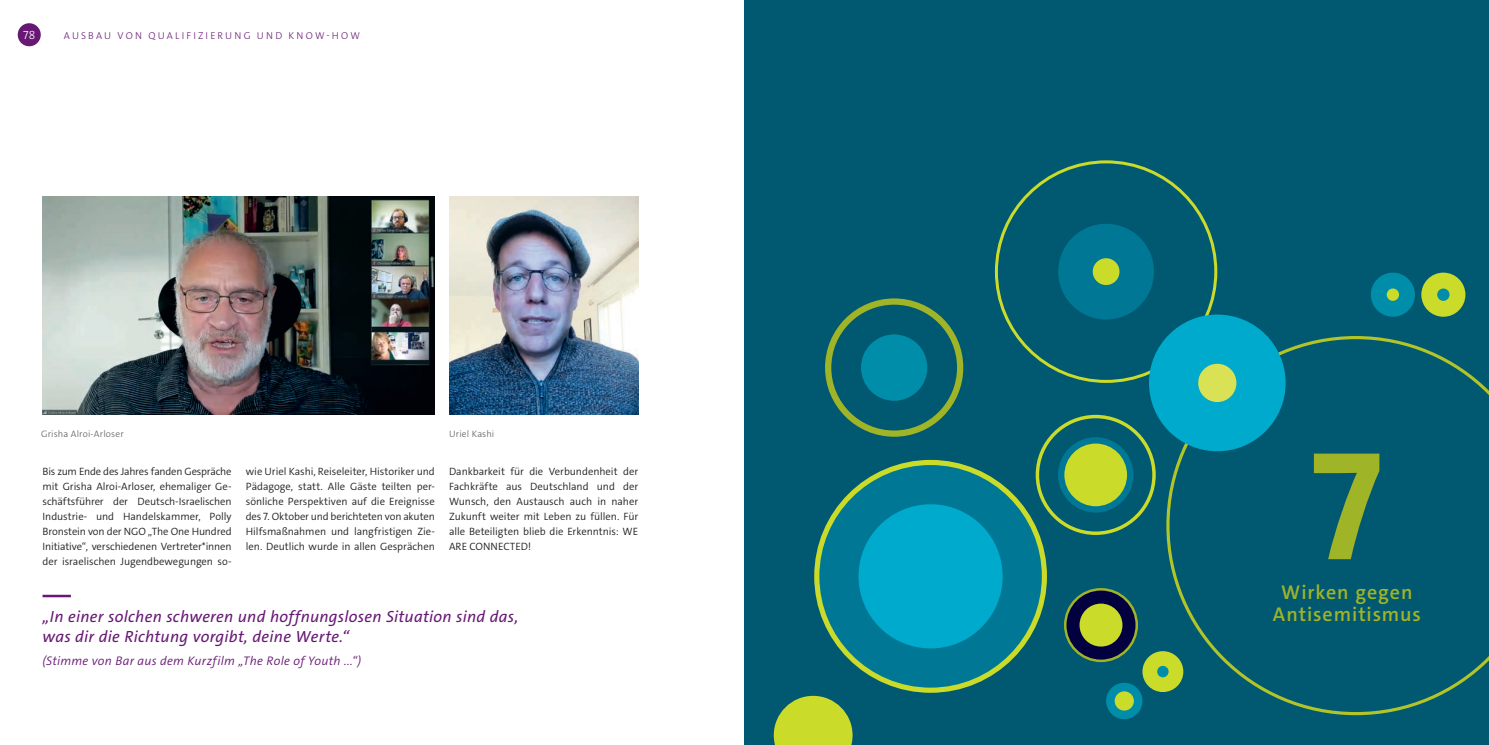
<style>
.page{position:relative;width:1489px;height:745px;background:#fff}
.page>*{position:absolute;margin:0;border:0;box-sizing:border-box;transform-origin:0 0}
.t1{font:700 156.25px "The Sans E4 s";color:#a0b427}
.t2{font:600 20px/21.2px "The Sans E4 s";letter-spacing:.045em;color:#a0b427;text-align:center}
.t3{font:italic 16.25px/20px "The Sans E4 s";letter-spacing:.015em;color:#671874}
.t4{font:italic 300 12.5px "The Sans E4 s";letter-spacing:.02em;color:#671874}
.t5{font:300 11.88px "The Sans E4 s";color:#fff}
.t6{font:300 10.62px/15px "The Sans E4 s";color:#231f20;text-align:justify}
.t7{font:300 10px "The Sans E4 s";letter-spacing:.22em;color:#671874}
.t8{font:300 9.38px "The Sans E4 s";letter-spacing:.02em;color:#57585a}
</style>
<div class="page">
<div style="left:18px;top:23px;width:23px;height:23px;background:#671874;border-radius:50%"></div>
<img style="left:43px;top:197px;width:392px;height:217px">
<img style="left:449px;top:197px;width:189px;height:217px">
<hr style="left:43px;top:594px;width:28px;height:3px;background:#671874">
<div style="left:744px;top:0;width:744px;height:744px;background:#005871"></div>
<svg style="left:1166px;top:336px;width:322px;height:378px"></svg>
<div style="left:816px;top:462px;width:228px;height:227px;background:#007895;border-radius:50%"></div>
<div style="left:814px;top:459px;width:232px;height:233px;border:5px solid #cadb2a;border-radius:50%"></div>
<div style="left:858px;top:504px;width:144px;height:144px;background:#00aacd;border-radius:50%"></div>
<svg style="left:773px;top:695px;width:79px;height:49px"></svg>
<div style="left:1370px;top:272px;width:44px;height:44px;background:#008daa;border-radius:50%"></div>
<div style="left:1386px;top:288px;width:12px;height:13px;background:#cadb2a;border-radius:50%"></div>
<div style="left:1421px;top:272px;width:44px;height:44px;background:#cadb2a;border-radius:50%"></div>
<svg style="left:1436px;top:288px;width:13px;height:13px"></svg>
<div style="left:1110px;top:686px;width:28px;height:28px;background:#cadb2a;border-radius:50%"></div>
<div style="left:1106px;top:682px;width:36px;height:36px;border:9px solid #008daa;border-radius:50%"></div>
<div style="left:825px;top:298px;width:138px;height:138px;border:6px solid #a0b427;border-radius:50%"></div>
<div style="left:861px;top:334px;width:66px;height:66px;background:#008daa;border-radius:50%"></div>
<div style="left:1035px;top:414px;width:120px;height:120px;border:3px solid #cadb2a;border-radius:50%"></div>
<div style="left:1065px;top:589px;width:71px;height:71px;background:#02003e;border-radius:50%"></div>
<div style="left:1063px;top:587px;width:74px;height:74px;border:2px solid #a0b427;border-radius:50%"></div>
<div style="left:1079px;top:603px;width:43px;height:43px;background:#cadb2a;border-radius:50%"></div>
<div style="left:1058px;top:223px;width:95px;height:96px;background:#007895;border-radius:50%"></div>
<div style="left:1092px;top:258px;width:27px;height:27px;background:#cadb2a;border-radius:50%"></div>
<div style="left:1148px;top:314px;width:137px;height:137px;background:#00aacd;border-radius:50%"></div>
<div style="left:1198px;top:363px;width:38px;height:39px;background:#d9e154;border-radius:50%"></div>
<div style="left:1061px;top:440px;width:69px;height:69px;background:#cadb2a;border-radius:50%"></div>
<div style="left:1057px;top:437px;width:76px;height:75px;border:6px solid #007895;border-radius:50%"></div>
<div style="left:1142px;top:650px;width:41px;height:41px;background:#cadb2a;border-radius:50%"></div>
<div style="left:1157px;top:665px;width:11px;height:12px;background:#008daa;border-radius:50%"></div>
<p class="t5" style="left:23px;top:27px;width:13px">78</p>
<p class="t7" style="left:64px;top:29px;width:297px">AUSBAU VON QUALIFIZIERUNG UND KNOW-HOW</p>
<p class="t8" style="left:41px;top:427px;width:84px">Grisha Alroi-Arloser</p>
<p class="t8" style="left:449px;top:427px;width:47px">Uriel Kashi</p>
<p class="t6" style="left:43px;top:463px;width:191px">Bis zum Ende des Jahres fanden Gespräche mit Grisha Alroi-Arloser, ehemaliger Ge&shy;schäftsführer der Deutsch-Israelischen Industrie- und Handelskammer, Polly Bronstein von der NGO „The One Hundred Initiative“, verschiedenen Vertreter*innen der israelischen Jugendbewegungen so-</p>
<p class="t6" style="left:246px;top:463px;width:190px">wie Uriel Kashi, Reiseleiter, Historiker und Pädagoge, statt. Alle Gäste teilten per&shy;sönliche Perspektiven auf die Ereignisse des 7. Oktober und berichteten von akuten Hilfsmaßnahmen und langfristigen Zie&shy;len. Deutlich wurde in allen Gesprächen</p>
<p class="t6" style="left:449px;top:463px;width:190px">Dankbarkeit für die Verbundenheit der Fachkräfte aus Deutschland und der Wunsch, den Austausch auch in naher Zukunft weiter mit Leben zu füllen. Für alle Beteiligten blieb die Erkenntnis: WE ARE CONNECTED!</p>
<h3 class="t3" style="left:43px;top:606px;width:477px">„In einer solchen schweren und hoffnungslosen Situation sind das, was dir die Richtung vorgibt, deine Werte.“</h3>
<p class="t4" style="left:43px;top:652px;width:320px">(Stimme von Bar aus dem Kurzfilm „The Role of Youth ...“)</p>
<h1 class="t1" style="left:1310px;top:405px;width:74px">7</h1>
<h2 class="t2" style="left:1272px;top:581px;width:149px">Wirken gegen<br>Antisemitismus</h2>
</div>
